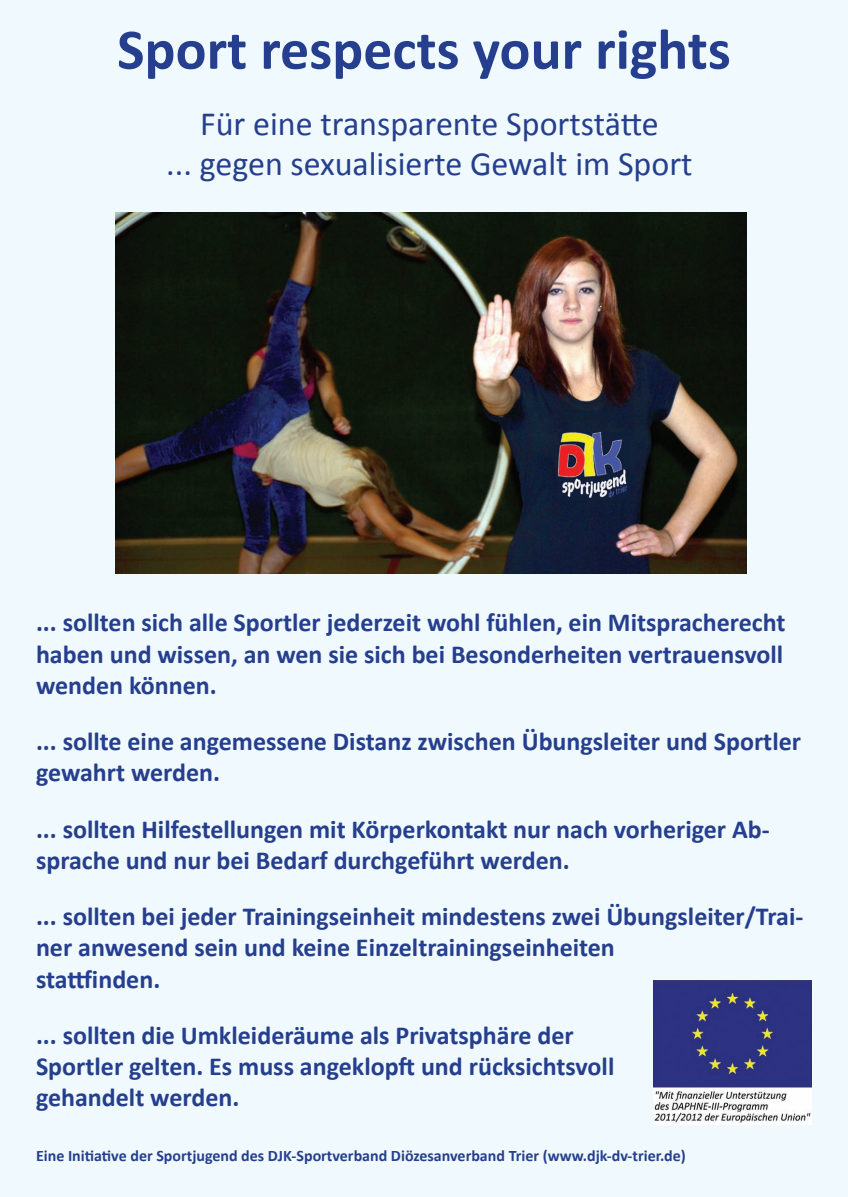
<style>
.page{position:relative;width:848px;height:1197px;background:#fff}
.page>*{position:absolute;margin:0;border:0;box-sizing:border-box;transform-origin:0 0}
.t1{font:700 57.8px "Calibri";color:#253f8e}
.t2{font:34px/40px "Calibri";color:#253f8e;text-align:center}
.t3{font:700 26px/31.2px "Calibri";color:#253f8e}
.t4{font:700 16px "Calibri";color:#253f8e}
</style>
<div class="page">
<div style="left:0;top:0;width:848px;height:1196px;background:#f0f9fd"></div>
<img style="left:115px;top:213px;width:632px;height:360px">
<img style="left:654px;top:980px;width:157px;height:144px">
<h1 class="t1" style="left:117px;top:13px;width:615px">Sport respects your rights</h1>
<h2 class="t2" style="left:166px;top:103px;width:528px">Für eine transparente Sportstätte<br>... gegen sexualisierte Gewalt im Sport</h2>
<p class="t3" style="left:36px;top:607px;width:751px;text-align:justify">... sollten sich alle Sportler jederzeit wohl fühlen, ein Mitspracherecht haben und wissen, an wen sie sich bei Besonderheiten vertrauensvoll wenden können.</p>
<p class="t3" style="left:36px;top:725px;width:766px">... sollte eine angemessene Distanz zwischen Übungsleiter und Sportler gewahrt werden.</p>
<p class="t3" style="left:36px;top:813px;width:735px">... sollten Hilfestellungen mit Körperkontakt nur nach vorheriger Ab&shy;sprache und nur bei Bedarf durchgeführt werden.</p>
<p class="t3" style="left:36px;top:900px;width:769px">... sollten bei jeder Trainingseinheit mindestens zwei Übungsleiter/Trai&shy;ner anwesend sein und keine Einzeltrainingseinheiten<br>stattfinden.</p>
<p class="t3" style="left:36px;top:1019px;width:580px">... sollten die Umkleideräume als Privatsphäre der<br>Sportler gelten. Es muss angeklopft und rücksichtsvoll gehandelt werden.</p>
<p class="t4" style="left:36px;top:1145px;width:651px">Eine Initiative der Sportjugend des DJK-Sportverband Diözesanverband Trier (www.djk-dv-trier.de)</p>
</div>
